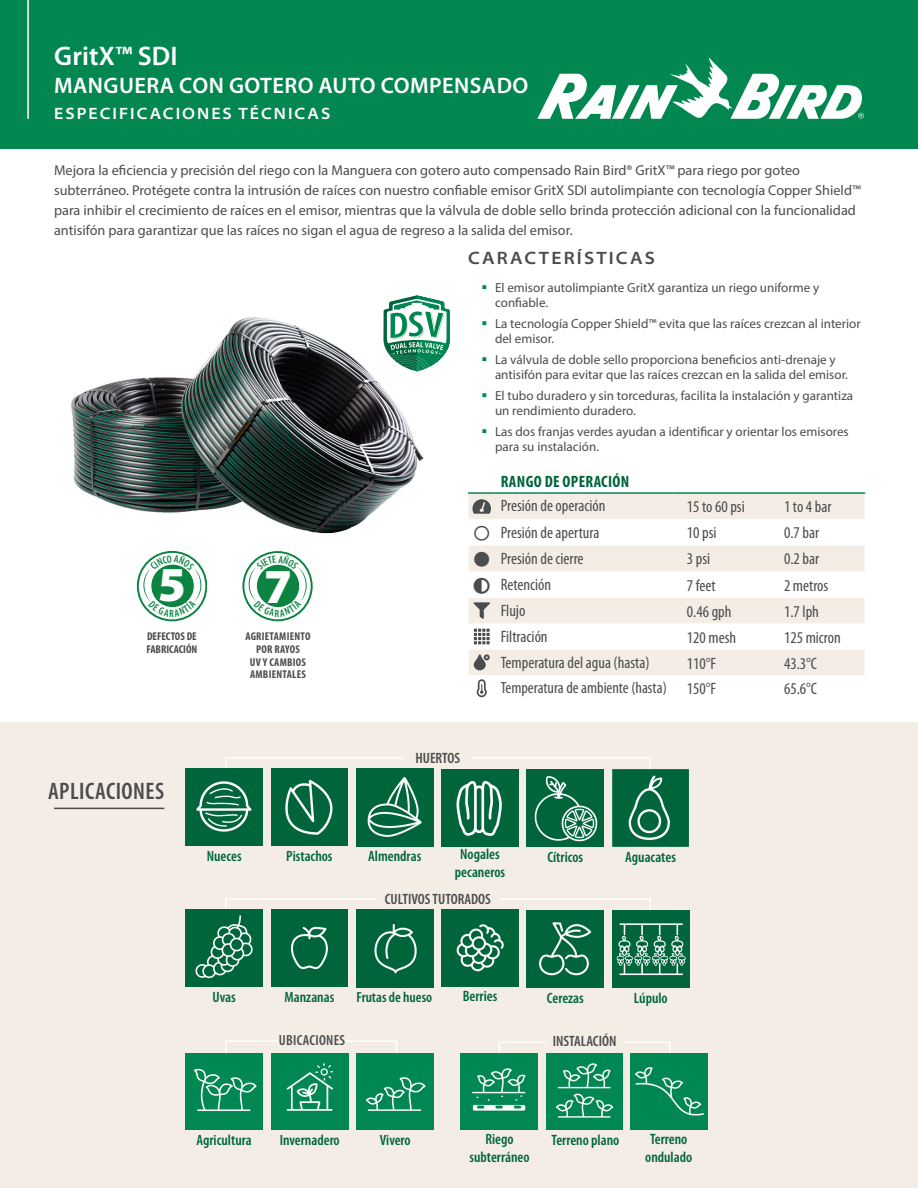
<style>
.page{position:relative;width:918px;height:1188px;background:#fff}
.page>*{position:absolute;margin:0;border:0;box-sizing:border-box;transform-origin:0 0}
.t1{font:900 48.9px "Myriad Pro";color:#fff}
.Main_Headline{font:600 27px "Myriad Pro";color:#fff}
.Part_Label{font:600 condensed 24px "Myriad Pro";letter-spacing:.02em;color:#4b4c4d}
.Main_Headline-2{font:600 22.5px "Myriad Pro";letter-spacing:.02em;color:#fff}
.Grey_Subhead{font:600 semi-expanded 18px "Myriad Pro";letter-spacing:.12em;color:#4b4c4d}
.Part_Label-2{font:condensed 16.5px "Myriad Pro";color:#4b4c4d}
.Main_Headline-3{font:600 semi-expanded 16.5px "Myriad Pro";letter-spacing:.12em;color:#fff}
.Part_Label-3{font:700 condensed 16.5px "Myriad Pro";letter-spacing:.02em;color:#00653a}
.Part_Label-4{font:condensed 16.2px "Myriad Pro";color:#4b4c4d}
.Part_Label-5{font:15.3px "Font Awesome 5 Pro Solid";color:#4b4c4d}
.Part_Label-6{font:600 condensed 15px "Myriad Pro";color:#00653a}
.Part_Label-7{font:600 condensed 15px "Myriad Pro";color:#4b4c4d}
.Part_Label-8{font:600 condensed 14.7px "Myriad Pro";color:#00653a}
.Part_Label-9{font:600 condensed 14.7px "Myriad Pro";letter-spacing:.02em;color:#4b4c4d}
.Paragraph-9_5{font:14.25px/20.2px "Myriad Pro";color:#4b4c4d}
.t2{font:13.2px/14.7px "Myriad Pro";color:#4b4c4d}
.Table_-_HEader{font:700 condensed 11.25px/12.8px "Myriad Pro";letter-spacing:.02em;color:#4b4c4d;text-align:center}
.Table_-_HEader-2{font:700 condensed 11.25px "Myriad Pro";color:#4b4c4d}
</style>
<div class="page">
<div style="left:0;top:723px;width:918px;height:465px;background:#f3ede6"></div>
<img style="left:71px;top:310px;width:353px;height:224px">
<div style="left:0;top:0;width:918px;height:148px;background:#038751"></div>
<div style="left:469px;top:494px;width:396px;height:25px;background:#f3ede6"></div>
<svg style="left:469px;top:545px;width:396px;height:153px"></svg>
<hr style="left:468px;top:492px;width:27px;height:2px;background:#038751">
<hr style="left:495px;top:492px;width:178px;height:2px;background:#038751">
<hr style="left:673px;top:492px;width:111px;height:2px;background:#038751">
<hr style="left:784px;top:492px;width:81px;height:2px;background:#038751">
<svg style="left:472px;top:499px;width:19px;height:15px"></svg>
<svg style="left:473px;top:602px;width:17px;height:17px"></svg>
<svg style="left:474px;top:629px;width:16px;height:15px"></svg>
<svg style="left:474px;top:654px;width:16px;height:16px"></svg>
<svg style="left:477px;top:679px;width:10px;height:18px"></svg>
<img style="left:271px;top:1054px;width:77px;height:76px">
<img style="left:186px;top:1053px;width:77px;height:77px">
<img style="left:357px;top:1053px;width:77px;height:77px">
<div style="left:225px;top:1041px;width:172px;height:13px;border:2px solid #fff"></div>
<div style="left:279px;top:1030px;width:66px;height:19px;background:#f3ede6"></div>
<div style="left:499px;top:1042px;width:172px;height:13px;border:2px solid #fff"></div>
<div style="left:546px;top:1030px;width:77px;height:20px;background:#f3ede6"></div>
<img style="left:460px;top:1053px;width:77px;height:77px">
<img style="left:630px;top:1053px;width:77px;height:77px">
<img style="left:546px;top:1053px;width:77px;height:77px">
<hr style="left:54px;top:808px;width:110px;height:1px;background:#4b4c4d">
<div style="left:225px;top:757px;width:426px;height:14px;border:2px solid #fff"></div>
<div style="left:225px;top:898px;width:426px;height:14px;border:2px solid #fff"></div>
<div style="left:404px;top:747px;width:68px;height:22px;background:#f3ede6"></div>
<div style="left:376px;top:887px;width:124px;height:22px;background:#f3ede6"></div>
<img style="left:356px;top:769px;width:77px;height:78px">
<img style="left:356px;top:910px;width:77px;height:78px">
<img style="left:271px;top:769px;width:77px;height:77px">
<img style="left:271px;top:910px;width:77px;height:77px">
<img style="left:186px;top:769px;width:77px;height:77px">
<img style="left:186px;top:910px;width:77px;height:77px">
<img style="left:612px;top:770px;width:77px;height:77px">
<img style="left:527px;top:770px;width:77px;height:77px">
<img style="left:527px;top:911px;width:77px;height:77px">
<img style="left:612px;top:911px;width:77px;height:77px">
<img style="left:442px;top:770px;width:76px;height:77px">
<img style="left:442px;top:909px;width:76px;height:77px">
<hr style="left:27px;top:0;width:2px;height:119px;background:#fff">
<svg style="left:537px;top:58px;width:327px;height:61px"></svg>
<svg style="left:384px;top:295px;width:66px;height:77px"></svg>
<svg style="left:474px;top:552px;width:15px;height:15px"></svg>
<svg style="left:474px;top:578px;width:16px;height:16px"></svg>
<svg style="left:243px;top:551px;width:70px;height:70px"></svg>
<svg style="left:137px;top:551px;width:70px;height:70px"></svg>
<p class="Main_Headline" style="left:54px;top:38px;width:125px">GritX™ SDI</p>
<p class="Main_Headline-2" style="left:54px;top:71px;width:476px">MANGUERA CON GOTERO AUTO COMPENSADO</p>
<p class="Main_Headline-3" style="left:54px;top:103px;width:278px">ESPECIFICACIONES TÉCNICAS</p>
<p class="Paragraph-9_5" style="left:54px;top:159px;width:808px">Mejora la eficiencia y precisión del riego con la Manguera con gotero auto compensado Rain Bird® GritX™ para riego por goteo subterráneo. Protégete contra la intrusión de raíces con nuestro confiable emisor GritX SDI autolimpiante con tecnología Copper Shield™ para inhibir el crecimiento de raíces en el emisor, mientras que la válvula de doble sello brinda protección adicional con la funcionalidad antisifón para garantizar que las raíces no sigan el agua de regreso a la salida del emisor.</p>
<p class="Grey_Subhead" style="left:468px;top:246px;width:188px">CARACTERÍSTICAS</p>
<p class="t2" style="left:495px;top:280px;width:326px">El emisor autolimpiante GritX garantiza un riego uniforme y confiable.</p>
<p class="t2" style="left:495px;top:316px;width:367px">La tecnología Copper Shield™ evita que las raíces crezcan al interior del emisor.</p>
<p class="t2" style="left:495px;top:352px;width:355px">La válvula de doble sello proporciona beneficios anti-drenaje y antisifón para evitar que las raíces crezcan en la salida del emisor.</p>
<p class="t2" style="left:495px;top:388px;width:360px">El tubo duradero y sin torceduras, facilita la instalación y garantiza un rendimiento duradero.</p>
<p class="t2" style="left:495px;top:424px;width:355px">Las dos franjas verdes ayudan a identificar y orientar los emisores para su instalación.</p>
<p class="Part_Label-3" style="left:501px;top:471px;width:130px">RANGO DE OPERACIÓN</p>
<p class="Part_Label-2" style="left:501px;top:497px;width:106px">Presión de operación</p>
<p class="Part_Label-2" style="left:687px;top:498px;width:59px">15 to 60 psi</p>
<p class="Part_Label-2" style="left:784px;top:498px;width:49px">1 to 4 bar</p>
<p class="Part_Label-2" style="left:501px;top:523px;width:100px">Presión de apertura</p>
<p class="Part_Label-2" style="left:687px;top:524px;width:31px">10 psi</p>
<p class="Part_Label-2" style="left:784px;top:524px;width:37px">0.7 bar</p>
<p class="Part_Label-5" style="left:474px;top:552px;width:17px">●</p>
<p class="Part_Label-2" style="left:501px;top:549px;width:84px">Presión de cierre</p>
<p class="Part_Label-2" style="left:687px;top:550px;width:25px">3 psi</p>
<p class="Part_Label-2" style="left:784px;top:550px;width:37px">0.2 bar</p>
<p class="Part_Label-2" style="left:501px;top:576px;width:52px">Retención</p>
<p class="Part_Label-2" style="left:687px;top:576px;width:30px">7 feet</p>
<p class="Part_Label-2" style="left:784px;top:576px;width:46px">2 metros</p>
<p class="Part_Label-2" style="left:501px;top:602px;width:26px">Flujo</p>
<p class="Part_Label-2" style="left:687px;top:602px;width:46px">0.46 gph</p>
<p class="Part_Label-2" style="left:784px;top:602px;width:36px">1.7 lph</p>
<p class="Part_Label-2" style="left:501px;top:628px;width:48px">Filtración</p>
<p class="Part_Label-2" style="left:687px;top:628px;width:51px">120 mesh</p>
<p class="Part_Label-2" style="left:784px;top:628px;width:58px">125 micron</p>
<p class="Part_Label-2" style="left:501px;top:653px;width:150px">Temperatura del agua (hasta)</p>
<p class="Part_Label-2" style="left:687px;top:654px;width:31px">110°F</p>
<p class="Part_Label-2" style="left:784px;top:654px;width:35px">43.3°C</p>
<p class="Part_Label-4" style="left:501px;top:679px;width:168px">Temperatura de ambiente (hasta)</p>
<p class="Part_Label-2" style="left:687px;top:680px;width:31px">150°F</p>
<p class="Part_Label-2" style="left:784px;top:680px;width:35px">65.6°C</p>
<p class="t1" style="left:158px;top:552px;width:30px">5</p>
<p class="t1" style="left:264px;top:553px;width:30px">7</p>
<p class="Table_-_HEader-2" style="left:147px;top:629px;width:51px">DEFECTOS DE</p>
<p class="Table_-_HEader-2" style="left:146px;top:642px;width:53px">FABRICACIÓN</p>
<p class="Table_-_HEader" style="left:246px;top:630px;width:66px">AGRIETAMIENTO<br>POR RAYOS<br>UV Y CAMBIOS<br>AMBIENTALES</p>
<p class="Part_Label" style="left:48px;top:778px;width:118px">APLICACIONES</p>
<p class="Part_Label-6" style="left:207px;top:847px;width:36px">Nueces</p>
<p class="Part_Label-6" style="left:213px;top:988px;width:25px">Uvas</p>
<p class="Part_Label-6" style="left:286px;top:847px;width:48px">Pistachos</p>
<p class="Part_Label-7" style="left:415px;top:750px;width:46px">HUERTOS</p>
<p class="Part_Label-6" style="left:368px;top:847px;width:55px">Almendras</p>
<p class="Part_Label-6" style="left:460px;top:845px;width:41px">Nogales</p>
<p class="Part_Label-6" style="left:455px;top:863px;width:52px">pecaneros</p>
<p class="Part_Label-7" style="left:385px;top:890px;width:108px">CULTIVOS TUTORADOS</p>
<p class="Part_Label-6" style="left:285px;top:988px;width:51px">Manzanas</p>
<p class="Part_Label-8" style="left:356px;top:989px;width:77px">Frutas de hueso</p>
<p class="Part_Label-9" style="left:279px;top:1032px;width:68px">UBICACIONES</p>
<p class="Part_Label-6" style="left:463px;top:988px;width:36px">Berries</p>
<p class="Part_Label-6" style="left:547px;top:848px;width:37px">Cítricos</p>
<p class="Part_Label-6" style="left:625px;top:848px;width:52px">Aguacates</p>
<p class="Part_Label-6" style="left:547px;top:989px;width:38px">Cerezas</p>
<p class="Part_Label-6" style="left:634px;top:989px;width:35px">Lúpulo</p>
<p class="Part_Label-7" style="left:553px;top:1032px;width:65px">INSTALACIÓN</p>
<p class="Part_Label-6" style="left:197px;top:1132px;width:57px">Agricultura</p>
<p class="Part_Label-6" style="left:280px;top:1132px;width:62px">Invernadero</p>
<p class="Part_Label-6" style="left:380px;top:1132px;width:32px">Vivero</p>
<p class="Part_Label-6" style="left:485px;top:1131px;width:30px">Riego</p>
<p class="Part_Label-6" style="left:469px;top:1149px;width:62px">subterráneo</p>
<p class="Part_Label-6" style="left:552px;top:1132px;width:69px">Terreno plano</p>
<p class="Part_Label-6" style="left:650px;top:1131px;width:39px">Terreno</p>
<p class="Part_Label-6" style="left:645px;top:1149px;width:49px">ondulado</p>
</div>
